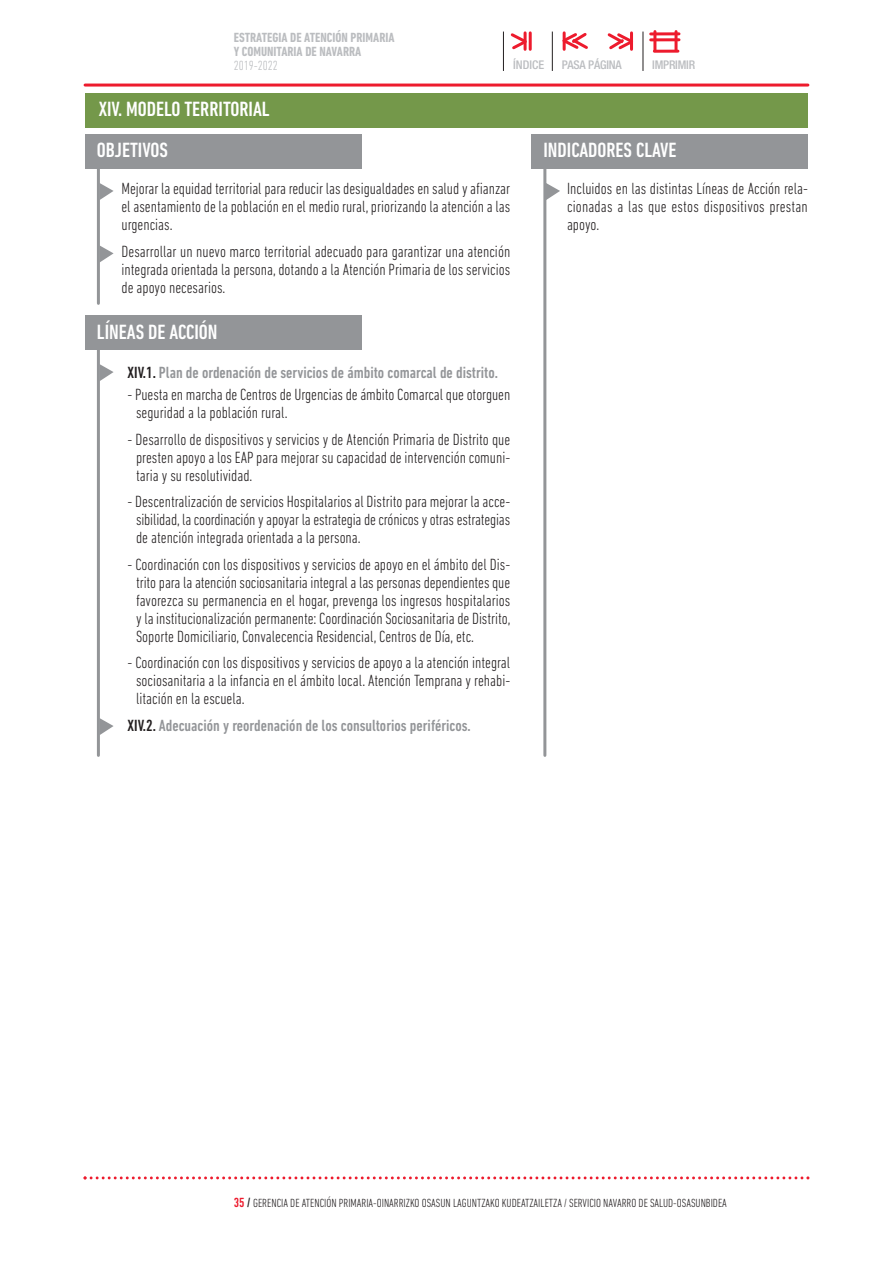
<style>
.page{position:relative;width:893px;height:1263px;background:#fff}
.page>*{position:absolute;margin:0;border:0;box-sizing:border-box;transform-origin:0 0}
.t1{font:500 condensed 21px/41px "DIN Next LT Pro";color:#fff}
.t2{font:300 condensed 16.5px/18px "DIN Next LT Pro";color:#231f20;text-align:justify}
.t3{font:500 condensed 16.5px "DIN Next LT Pro";color:#939598}
.t4{font:700 condensed 13.5px/14.2px "DIN Next LT Pro";color:#bbbdc0}
.t5{font:300 condensed 13.5px "DIN Next LT Pro";color:#bbbdc0}
.t6{font:300 condensed 12px "DIN Next LT Pro";color:#231f20}
.t7{font:500 condensed 12px "Helvetica Neue";letter-spacing:-.015em;color:#bbbdc0}
.s1{color:#231f20}
.s2{font-weight:500;font-size:13.5px;color:#ed1b2d}
.s3{font-weight:500;font-size:13.5px}
</style>
<div class="page">
<svg style="left:100px;top:183px;width:14px;height:17px"></svg>
<div style="left:85px;top:93px;width:723px;height:35px;background:#74984a"></div>
<div style="left:85px;top:134px;width:276px;height:35px;background:#939598"></div>
<hr style="left:97px;top:144px;width:3px;height:159px;background:#939598">
<svg style="left:546px;top:183px;width:14px;height:17px"></svg>
<div style="left:531px;top:134px;width:277px;height:35px;background:#939598"></div>
<hr style="left:543px;top:144px;width:3px;height:611px;background:#939598">
<svg style="left:100px;top:246px;width:14px;height:16px"></svg>
<svg style="left:100px;top:364px;width:14px;height:17px"></svg>
<svg style="left:100px;top:718px;width:14px;height:17px"></svg>
<div style="left:85px;top:315px;width:276px;height:35px;background:#939598"></div>
<hr style="left:97px;top:327px;width:3px;height:428px;background:#939598">
<svg style="left:84px;top:1176px;width:725px;height:3px"></svg>
<hr style="left:85px;top:84px;width:723px;height:3px;background:#ed1b2d">
<hr style="left:643px;top:32px;width:1px;height:39px;background:#231f20">
<hr style="left:653px;top:32px;width:3px;height:19px;background:#ed1b2d">
<hr style="left:674px;top:32px;width:3px;height:19px;background:#ed1b2d">
<hr style="left:651px;top:38px;width:28px;height:3px;background:#ed1b2d">
<hr style="left:651px;top:32px;width:28px;height:3px;background:#ed1b2d">
<hr style="left:654px;top:50px;width:24px;height:3px;background:#ed1b2d">
<svg style="left:510px;top:31px;width:19px;height:20px"></svg>
<hr style="left:524px;top:33px;width:3px;height:16px;background:#ed1b2d">
<hr style="left:529px;top:33px;width:3px;height:16px;background:#ed1b2d">
<svg style="left:562px;top:31px;width:26px;height:20px"></svg>
<hr style="left:563px;top:33px;width:3px;height:16px;background:#ed1b2d">
<svg style="left:607px;top:31px;width:27px;height:20px"></svg>
<hr style="left:630px;top:33px;width:3px;height:16px;background:#ed1b2d">
<hr style="left:552px;top:32px;width:1px;height:39px;background:#231f20">
<hr style="left:503px;top:32px;width:1px;height:39px;background:#231f20">
<p class="t4" style="left:234px;top:30px;width:162px">ESTRATEGIA DE ATENCIÓN PRIMARIA<br>Y COMUNITARIA DE NAVARRA</p>
<p class="t5" style="left:234px;top:61px;width:46px">2019-2022</p>
<p class="t1" style="left:97px;top:91px;width:174px">XIV. MODELO TERRITORIAL<br>OBJETIVOS</p>
<p class="t7" style="left:513px;top:60px;width:32px">ÍNDICE</p>
<p class="t7" style="left:562px;top:60px;width:61px">PASA PÁGINA</p>
<p class="t7" style="left:652px;top:60px;width:44px">IMPRIMIR</p>
<p class="t1" style="left:543px;top:132px;width:135px">INDICADORES CLAVE</p>
<p class="t2" style="left:121px;top:181px;width:390px">Mejorar la equidad territorial para reducir las desigualdades en salud y afianzar el asentamiento de la población en el medio rural, priorizando la atención a las urgencias.</p>
<p class="t2" style="left:121px;top:244px;width:390px">Desarrollar un nuevo marco territorial adecuado para garantizar una atención integrada orientada la persona, dotando a la Atención Primaria de los servicios de apoyo necesarios.</p>
<p class="t1" style="left:97px;top:313px;width:122px">LÍNEAS DE ACCIÓN</p>
<p class="t3" style="left:128px;top:367px;width:372px"><span class="s1">XIV.1.</span> Plan de ordenación de servicios de ámbito comarcal de distrito.</p>
<p class="t2" style="left:136px;top:387px;width:376px;text-indent:-8px">- Puesta en marcha de Centros de Urgencias de ámbito Comarcal que otorguen seguridad a la población rural.</p>
<p class="t2" style="left:136px;top:432px;width:376px;text-indent:-8px">- Desarrollo de dispositivos y servicios y de Atención Primaria de Distrito que presten apoyo a los EAP para mejorar su capacidad de intervención comuni&shy;taria y su resolutividad.</p>
<p class="t2" style="left:136px;top:494px;width:376px;text-indent:-8px">- Descentralización de servicios Hospitalarios al Distrito para mejorar la acce&shy;sibilidad, la coordinación y apoyar la estrategia de crónicos y otras estrategias de atención integrada orientada a la persona.</p>
<p class="t2" style="left:136px;top:557px;width:376px;text-indent:-8px">- Coordinación con los dispositivos y servicios de apoyo en el ámbito del Dis&shy;trito para la atención sociosanitaria integral a las personas dependientes que favorezca su permanencia en el hogar, prevenga los ingresos hospitalarios y la institucionalización permanente: Coordinación Sociosanitaria de Distrito, Soporte Domiciliario, Convalecencia Residencial, Centros de Día, etc.</p>
<p class="t2" style="left:136px;top:655px;width:376px;text-indent:-8px">- Coordinación con los dispositivos y servicios de apoyo a la atención integral sociosanitaria a la infancia en el ámbito local. Atención Temprana y rehabi&shy;litación en la escuela.</p>
<p class="t3" style="left:128px;top:720px;width:345px"><span class="s1">XIV.2.</span> Adecuación y reordenación de los consultorios periféricos.</p>
<p class="t2" style="left:567px;top:181px;width:242px">Incluidos en las distintas Líneas de Acción rela&shy;cionadas a las que estos dispositivos prestan apoyo.</p>
<p class="t6" style="left:234px;top:1199px;width:494px"><span class="s2">35</span> <span class="s3">/</span> GERENCIA DE ATENCIÓN PRIMARIA-OINARRIZKO OSASUN LAGUNTZAKO KUDEATZAILETZA / SERVICIO NAVARRO DE SALUD-OSASUNBIDEA</p>
</div>
